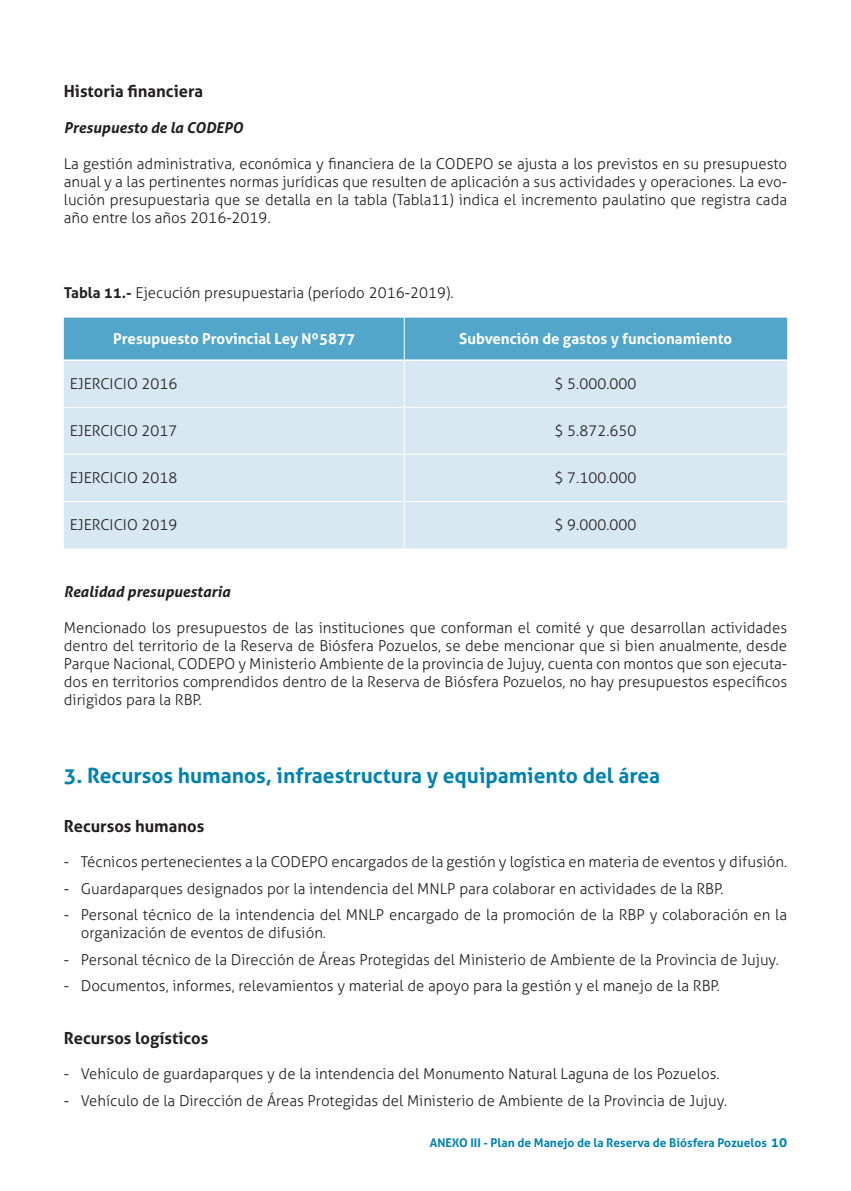
<style>
.page{position:relative;width:851px;height:1191px;background:#fff}
.page>*{position:absolute;margin:0;border:0;box-sizing:border-box;transform-origin:0 0}
.t1{font:700 21px "Aller";color:#0082b0}
.t2{font:700 16.5px "Aller";color:#231f20}
.t3{font:300 15px/18px "Aller";color:#231f20;text-align:justify}
.t4{font:700 15px "Aller";color:#fff}
.t5{font:italic 700 15px "Aller";color:#231f20}
.t6{font:700 12px "Aller";color:#0082b0}
.s1{font-weight:700}
.s2{font-size:13.5px}
</style>
<div class="page">
<div style="left:64px;top:318px;width:723px;height:41px;background:#52a6ca"></div>
<div style="left:64px;top:361px;width:723px;height:187px;background:#d8e8f2"></div>
<hr style="left:404px;top:318px;width:1px;height:41px;background:#fff">
<hr style="left:404px;top:361px;width:1px;height:46px;background:#fff">
<hr style="left:64px;top:407px;width:340px;height:1px;background:#fff">
<hr style="left:404px;top:407px;width:383px;height:1px;background:#fff">
<hr style="left:404px;top:408px;width:1px;height:46px;background:#fff">
<hr style="left:64px;top:454px;width:340px;height:1px;background:#fff">
<hr style="left:404px;top:454px;width:383px;height:1px;background:#fff">
<hr style="left:404px;top:455px;width:1px;height:46px;background:#fff">
<hr style="left:64px;top:501px;width:340px;height:1px;background:#fff">
<hr style="left:404px;top:501px;width:383px;height:1px;background:#fff">
<hr style="left:404px;top:502px;width:1px;height:46px;background:#fff">
<p class="t2" style="left:64px;top:81px;width:141px">Historia financiera</p>
<p class="t5" style="left:64px;top:119px;width:181px">Presupuesto de la CODEPO</p>
<p class="t3" style="left:64px;top:155px;width:724px">La gestión administrativa, económica y financiera de la CODEPO se ajusta a los previstos en su presupuesto anual y a las pertinentes normas jurídicas que resulten de aplicación a sus actividades y operaciones. La evo&shy;lución presupuestaria que se detalla en la tabla (Tabla11) indica el incremento paulatino que registra cada año entre los años 2016-2019.</p>
<p class="t3" style="left:64px;top:283px;width:391px"><span class="s1">Tabla 11.-</span> Ejecución presupuestaria (período 2016-2019).</p>
<p class="t4" style="left:113px;top:330px;width:243px">Presupuesto Provincial Ley Nº5877</p>
<p class="t4" style="left:459px;top:330px;width:274px">Subvención de gastos y funcionamiento</p>
<p class="t3" style="left:70px;top:375px;width:109px">EJERCICIO 2016</p>
<p class="t3" style="left:554px;top:375px;width:83px">$ 5.000.000</p>
<p class="t3" style="left:70px;top:422px;width:109px">EJERCICIO 2017</p>
<p class="t3" style="left:554px;top:422px;width:83px">$ 5.872.650</p>
<p class="t3" style="left:70px;top:469px;width:109px">EJERCICIO 2018</p>
<p class="t3" style="left:554px;top:469px;width:83px">$ 7.100.000</p>
<p class="t3" style="left:70px;top:516px;width:109px">EJERCICIO 2019</p>
<p class="t3" style="left:554px;top:516px;width:83px">$ 9.000.000</p>
<p class="t5" style="left:64px;top:582px;width:168px">Realidad presupuestaria</p>
<p class="t3" style="left:64px;top:618px;width:724px">Mencionado los presupuestos de las instituciones que conforman el comité y que desarrollan actividades dentro del territorio de la Reserva de Biósfera Pozuelos, se debe mencionar que si bien anualmente, desde Parque Nacional, CODEPO y Ministerio Ambiente de la provincia de Jujuy, cuenta con montos que son ejecuta&shy;dos en territorios comprendidos dentro de la Reserva de Biósfera Pozuelos, no hay presupuestos específicos dirigidos para la RBP.</p>
<h1 class="t1" style="left:64px;top:762px;width:598px">3. Recursos humanos, infraestructura y equipamiento del área</h1>
<p class="t2" style="left:64px;top:816px;width:142px">Recursos humanos</p>
<p class="t3" style="left:64px;top:852px;width:724px">- Técnicos pertenecientes a la CODEPO encargados de la gestión y logística en materia de eventos y difusión.</p>
<p class="t3" style="left:64px;top:879px;width:661px">- Guardaparques designados por la intendencia del MNLP para colaborar en actividades de la RBP.</p>
<p class="t3" style="left:81px;top:905px;width:707px;text-indent:-17px">- Personal técnico de la intendencia del MNLP encargado de la promoción de la RBP y colaboración en la organización de eventos de difusión.</p>
<p class="t3" style="left:64px;top:950px;width:716px">- Personal técnico de la Dirección de Áreas Protegidas del Ministerio de Ambiente de la Provincia de Jujuy.</p>
<p class="t3" style="left:64px;top:976px;width:657px">- Documentos, informes, relevamientos y material de apoyo para la gestión y el manejo de la RBP.</p>
<p class="t2" style="left:64px;top:1028px;width:146px">Recursos logísticos</p>
<p class="t3" style="left:64px;top:1065px;width:657px">- Vehículo de guardaparques y de la intendencia del Monumento Natural Laguna de los Pozuelos.</p>
<p class="t3" style="left:64px;top:1091px;width:664px">- Vehículo de la Dirección de Áreas Protegidas del Ministerio de Ambiente de la Provincia de Jujuy.</p>
<p class="t6" style="left:430px;top:1135px;width:359px">ANEXO III - Plan de Manejo de la Reserva de Biósfera Pozuelos <span class="s2">10</span></p>
</div>
